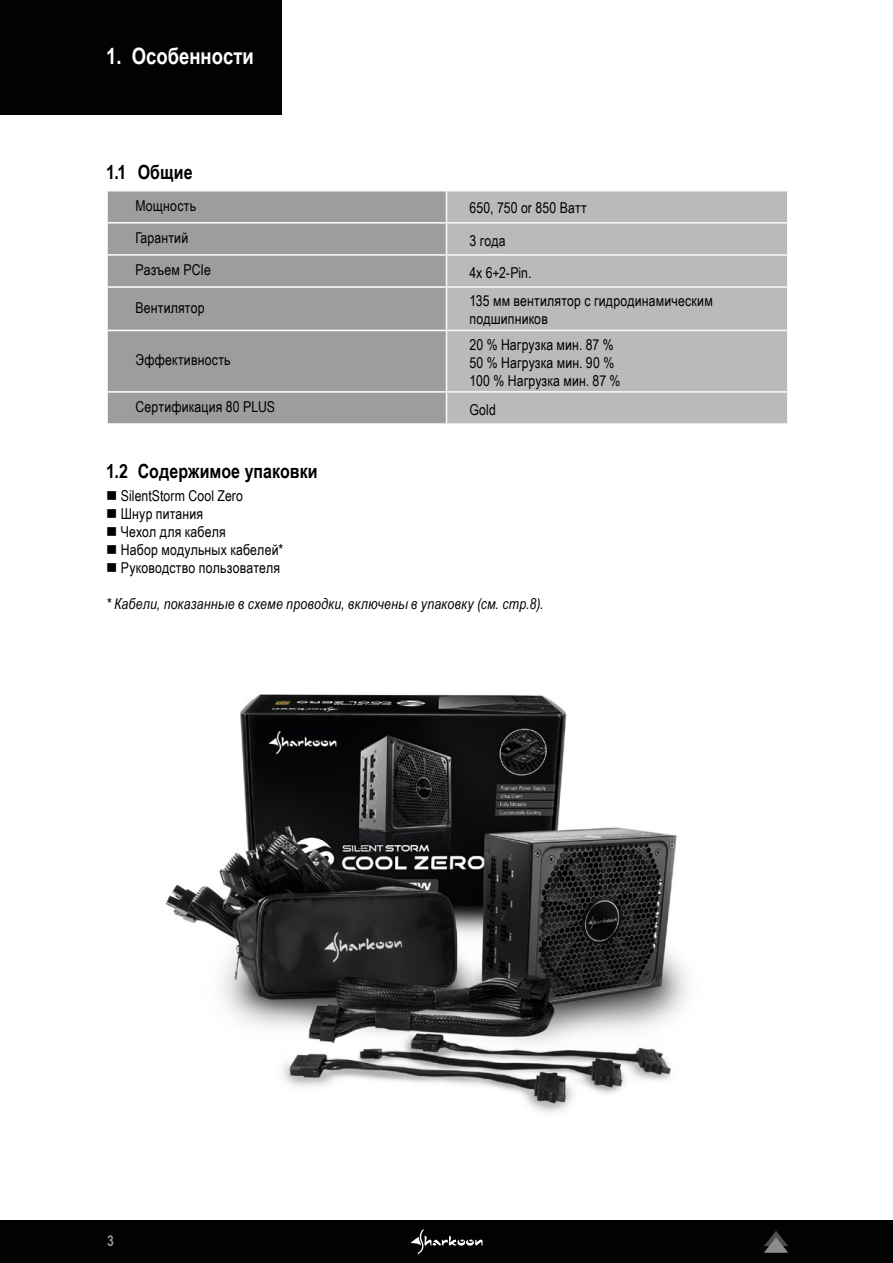
<style>
.page{position:relative;width:893px;height:1263px;background:#fff}
.page>*{position:absolute;margin:0;border:0;box-sizing:border-box;transform-origin:0 0}
.t1{font:700 22.5px "Arial Narrow";color:#fff}
.t2{font:700 19.5px "Arial Narrow";letter-spacing:.005em;color:#000}
.t3{font:15px/18px "Arial Narrow";letter-spacing:.01em;color:#000}
.t4{font:italic 15px "Arial Narrow";letter-spacing:.015em;color:#000}
.t5{font:700 15px "Arial Narrow";color:#d9d9d9}
</style>
<div class="page">
<img style="left:165px;top:694px;width:522px;height:419px">
<div style="left:0;top:1220px;width:893px;height:43px;background:#020203"></div>
<svg style="left:410px;top:1229px;width:73px;height:25px"></svg>
<svg style="left:764px;top:1231px;width:24px;height:22px"></svg>
<div style="left:0;top:0;width:281px;height:115px;background:#020203"></div>
<div style="left:108px;top:191px;width:338px;height:232px;background:#9d9d9c"></div>
<div style="left:447px;top:191px;width:340px;height:232px;background:#bababa"></div>
<hr style="left:106px;top:222px;width:340px;height:2px;background:#fff">
<hr style="left:106px;top:254px;width:340px;height:2px;background:#fff">
<hr style="left:106px;top:286px;width:340px;height:2px;background:#fff">
<hr style="left:106px;top:330px;width:340px;height:1px;background:#fff">
<hr style="left:106px;top:391px;width:340px;height:2px;background:#fff">
<hr style="left:446px;top:190px;width:342px;height:1px;background:#fbfbfb">
<hr style="left:446px;top:191px;width:1px;height:31px;background:#fbfbfb">
<hr style="left:787px;top:191px;width:1px;height:31px;background:#fbfbfb">
<hr style="left:446px;top:222px;width:342px;height:2px;background:#fbfbfb">
<hr style="left:446px;top:224px;width:1px;height:30px;background:#fbfbfb">
<hr style="left:787px;top:224px;width:1px;height:30px;background:#fbfbfb">
<hr style="left:446px;top:254px;width:342px;height:2px;background:#fbfbfb">
<hr style="left:446px;top:256px;width:1px;height:30px;background:#fbfbfb">
<hr style="left:787px;top:256px;width:1px;height:30px;background:#fbfbfb">
<hr style="left:446px;top:286px;width:342px;height:2px;background:#fbfbfb">
<hr style="left:446px;top:288px;width:1px;height:42px;background:#fbfbfb">
<hr style="left:787px;top:288px;width:1px;height:42px;background:#fbfbfb">
<hr style="left:446px;top:330px;width:342px;height:1px;background:#fbfbfb">
<hr style="left:446px;top:331px;width:1px;height:60px;background:#fbfbfb">
<hr style="left:787px;top:331px;width:1px;height:60px;background:#fbfbfb">
<hr style="left:446px;top:391px;width:342px;height:2px;background:#fbfbfb">
<hr style="left:446px;top:393px;width:1px;height:30px;background:#fbfbfb">
<hr style="left:787px;top:393px;width:1px;height:30px;background:#fbfbfb">
<hr style="left:446px;top:423px;width:342px;height:2px;background:#fbfbfb">
<h1 class="t1" style="left:106px;top:39px;width:149px">1. Особенности</h1>
<h2 class="t2" style="left:106px;top:158px;width:88px">1.1 Общие</h2>
<p class="t3" style="left:136px;top:196px;width:62px">Мощность</p>
<p class="t3" style="left:469px;top:199px;width:119px">650, 750 or 850 Ватт</p>
<p class="t3" style="left:136px;top:228px;width:54px">Гарантий</p>
<p class="t3" style="left:469px;top:231px;width:38px">3 года</p>
<p class="t3" style="left:136px;top:260px;width:77px">Разъем PCIe</p>
<p class="t3" style="left:469px;top:263px;width:63px">4x 6+2-Pin.</p>
<p class="t3" style="left:136px;top:298px;width:71px">Вентилятор</p>
<p class="t3" style="left:469px;top:292px;width:245px">135 мм вентилятор с гидродинамическим подшипников</p>
<p class="t3" style="left:136px;top:350px;width:97px">Эффективность</p>
<p class="t3" style="left:469px;top:335px;width:153px">20 % Нагрузка мин. 87 %<br>50 % Нагрузка мин. 90 %<br>100 % Нагрузка мин. 87 %</p>
<p class="t3" style="left:136px;top:397px;width:141px">Сертификация 80 PLUS</p>
<p class="t3" style="left:469px;top:400px;width:28px">Gold</p>
<h2 class="t2" style="left:106px;top:456px;width:213px">1.2 Содержимое упаковки</h2>
<p class="t3" style="left:106px;top:486px;width:138px">■ SilentStorm Cool Zero</p>
<p class="t3" style="left:106px;top:504px;width:98px">■ Шнур питания</p>
<p class="t3" style="left:106px;top:522px;width:121px">■ Чехол для кабеля</p>
<p class="t3" style="left:106px;top:540px;width:178px">■ Набор модульных кабелей*</p>
<p class="t3" style="left:106px;top:558px;width:175px">■ Руководство пользователя</p>
<p class="t4" style="left:106px;top:593px;width:439px">* Кабели, показанные в схеме проводки, включены в упаковку (см. стр.8).</p>
<p class="t5" style="left:107px;top:1229px;width:8px">3</p>
</div>
